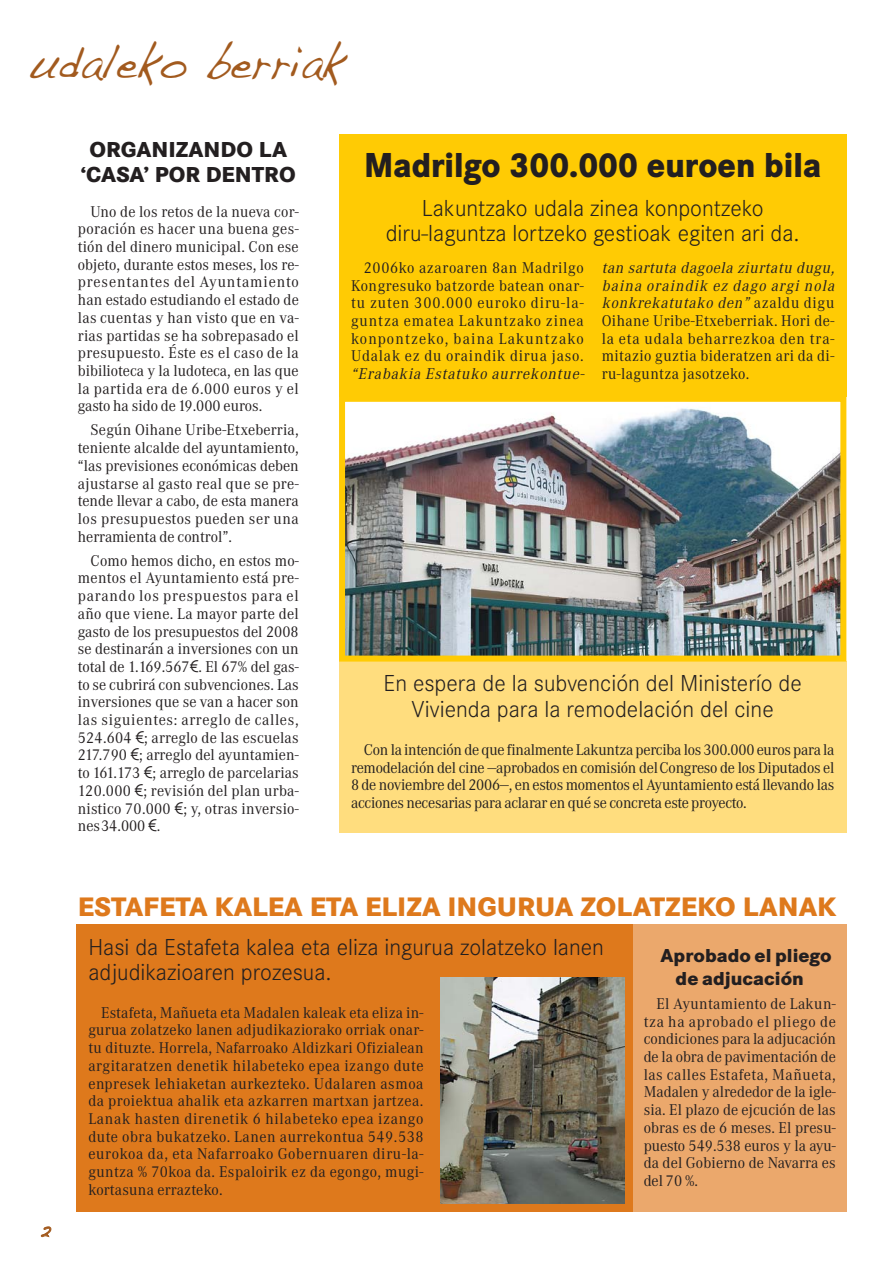
<style>
.page{position:relative;width:893px;height:1263px;background:#fff}
.page>*{position:absolute;margin:0;border:0;box-sizing:border-box;transform-origin:0 0}
.t1{font:48px "Handwriting Dakota";color:#a25a1e;scale:.9 1}
.t2{font:800 36px "Corporate S";color:#231f20;scale:.9 1}
.t3{font:800 27.75px "Corporate S";color:#de791c}
.t4{font:300 24px/25.5px "Corporate S";color:#231f20;text-align:center}
.t5{font:800 22.5px/25.5px "Corporate S";color:#231f20;text-align:center}
.t6{font:21px "Handwriting Dakota";color:#a25a1e}
.t7{font:800 19.5px/22.5px "Corporate S";color:#231f20}
.t8{font:16.2px/17.7px "Corporate A";letter-spacing:.02em;color:#231f20;text-align:justify;scale:.96 1}
.t9{font:italic 16.2px "Corporate A";color:#231f20;scale:.96 1}
.s1{font-family:"Century Gothic"}
.s2{font-style:italic}
</style>
<div class="page">
<div style="left:339px;top:661px;width:507px;height:172px;background:#ffdd7e"></div>
<img style="left:346px;top:408px;width:493px;height:247px">
<div style="left:339px;top:396px;width:507px;height:266px;border:6px solid #ffcb04"></div>
<div style="left:339px;top:134px;width:507px;height:262px;background:#ffcb04"></div>
<div style="left:76px;top:925px;width:557px;height:287px;background:#de791c"></div>
<div style="left:633px;top:925px;width:213px;height:287px;background:#eba86c"></div>
<img style="left:440px;top:978px;width:185px;height:226px">
<h1 class="t1" style="left:29px;top:47px;width:351px">udaleko berriak</h1>
<h3 class="t5" style="left:81px;top:138px;width:216px">ORGANIZANDO LA ‘CASA’ POR DENTRO</h3>
<p class="t8" style="left:78px;top:204px;width:232px;text-indent:13px">Uno de los retos de la nueva cor&shy;poración es hacer una buena ges&shy;tión del dinero municipal. Con ese objeto, durante estos meses, los re&shy;presentantes del Ayuntamiento han estado estudiando el estado de las cuentas y han visto que en va&shy;rias partidas se ha sobrepasado el presupuesto. Éste es el caso de la bibilioteca y la ludoteca, en las que la partida era de 6.000 euros y el gasto ha sido de 19.000 euros.</p>
<p class="t8" style="left:78px;top:423px;width:232px;text-indent:13px">Según Oihane Uribe-Etxeberria, teniente alcalde del ayuntamiento, “las previsiones económicas deben ajustarse al gasto real que se pre&shy;tende llevar a cabo, de esta manera los presupuestos pueden ser una herramienta de control”.</p>
<p class="t8" style="left:78px;top:553px;width:232px;text-indent:13px">Como hemos dicho, en estos mo&shy;mentos el Ayuntamiento está pre&shy;parando los prespuestos para el año que viene. La mayor parte del gasto de los presupuestos del 2008 se destinarán a inversiones con un total de 1.169.567<span class="s1">€</span>. El 67% del gas&shy;to se cubrirá con subvenciones. Las inversiones que se van a hacer son las siguientes: arreglo de calles, 524.604 <span class="s1">€</span>; arreglo de las escuelas 217.790 <span class="s1">€</span>; arreglo del ayuntamien&shy;to 161.173 <span class="s1">€</span>; arreglo de parcelarias 120.000 <span class="s1">€</span>; revisión del plan urba&shy;nistico 70.000 <span class="s1">€</span>; y, otras inversio&shy;nes 34.000 <span class="s1">€</span>.</p>
<h2 class="t2" style="left:364px;top:152px;width:509px">Madrilgo 300.000 euroen bila</h2>
<h3 class="t4" style="left:385px;top:197px;width:415px">Lakuntzako udala zinea konpontzeko diru-laguntza lortzeko gestioak egiten ari da.</h3>
<p class="t8" style="left:351px;top:260px;width:244px;text-indent:13px">2006ko azaroaren 8an Madrilgo Kongresuko batzorde batean onar&shy;tu zuten 300.000 euroko diru-la&shy;guntza ematea Lakuntzako zinea konpontzeko, baina Lakuntzako Udalak ez du oraindik dirua jaso.</p>
<p class="t9" style="left:351px;top:368px;width:247px">“Erabakia Estatuko aurrekontue-</p>
<p class="t8" style="left:601px;top:260px;width:247px;text-align:left"><span class="s2">tan sartuta dagoela ziurtatu dugu, baina oraindik ez dago argi nola konkrekatutako den”</span> a z a l d u d i g u Oihane Uribe-Etxeberriak. Hori de&shy;la eta udala beharrezkoa den tra&shy;mitazio guztia bideratzen ari da di&shy;ru-laguntza jasotzeko.</p>
<h3 class="t4" style="left:383px;top:673px;width:420px">En espera de la subvención del Ministerío de<br>Vivienda para la remodelación del cine</h3>
<p class="t8" style="left:351px;top:742px;width:505px;text-indent:13px">Con la intención de que finalmente Lakuntza perciba los 300.000 euros para la remodelación del cine —aprobados en comisión del Congreso de los Diputados el 8 de noviembre del 2006—, en estos momentos el Ayuntamiento está llevando las acciones necesarias para aclarar en qué se concreta este proyecto.</p>
<h3 class="t3" style="left:78px;top:897px;width:760px">ESTAFETA KALEA ETA ELIZA INGURUA ZOLATZEKO LANAK</h3>
<p class="t6" style="left:40px;top:1223px;width:13px">2</p>
<h3 class="t4" style="left:88px;top:936px;width:517px;text-align:left">Hasi da Estafeta kalea eta eliza ingurua zolatzeko lanen adjudikazioaren prozesua.</h3>
<p class="t8" style="left:88px;top:1005px;width:350px;text-indent:13px">Estafeta, Mañueta eta Madalen kaleak eta eliza in&shy;gurua zolatzeko lanen adjudikaziorako orriak onar&shy;tu dituzte. Horrela, Nafarroako Aldizkari Ofizialean argitaratzen denetik hilabeteko epea izango dute enpresek lehiaketan aurkezteko. Udalaren asmoa da proiektua ahalik eta azkarren martxan jartzea.<br>Lanak hasten direnetik 6 hilabeteko epea izango dute obra bukatzeko. Lanen aurrekontua 549.538 eurokoa da, eta Nafarroako Gobernuaren diru-la&shy;guntza % 70koa da. Espaloirik ez da egongo, mugi&shy;kortasuna errazteko.</p>
<p class="t7" style="left:675px;top:946px;width:157px;text-indent:-15px">Aprobado el pliego de adjucación</p>
<p class="t8" style="left:643px;top:996px;width:202px;text-indent:13px">El Ayuntamiento de Lakun&shy;tza ha aprobado el pliego de condiciones para la adjucación de la obra de pavimentación de las calles Estafeta, Mañueta, Madalen y alrededor de la igle&shy;sia. El plazo de ejcución de las obras es de 6 meses. El presu&shy;puesto 549.538 euros y la ayu&shy;da del Gobierno de Navarra es del 70 %.</p>
</div>
